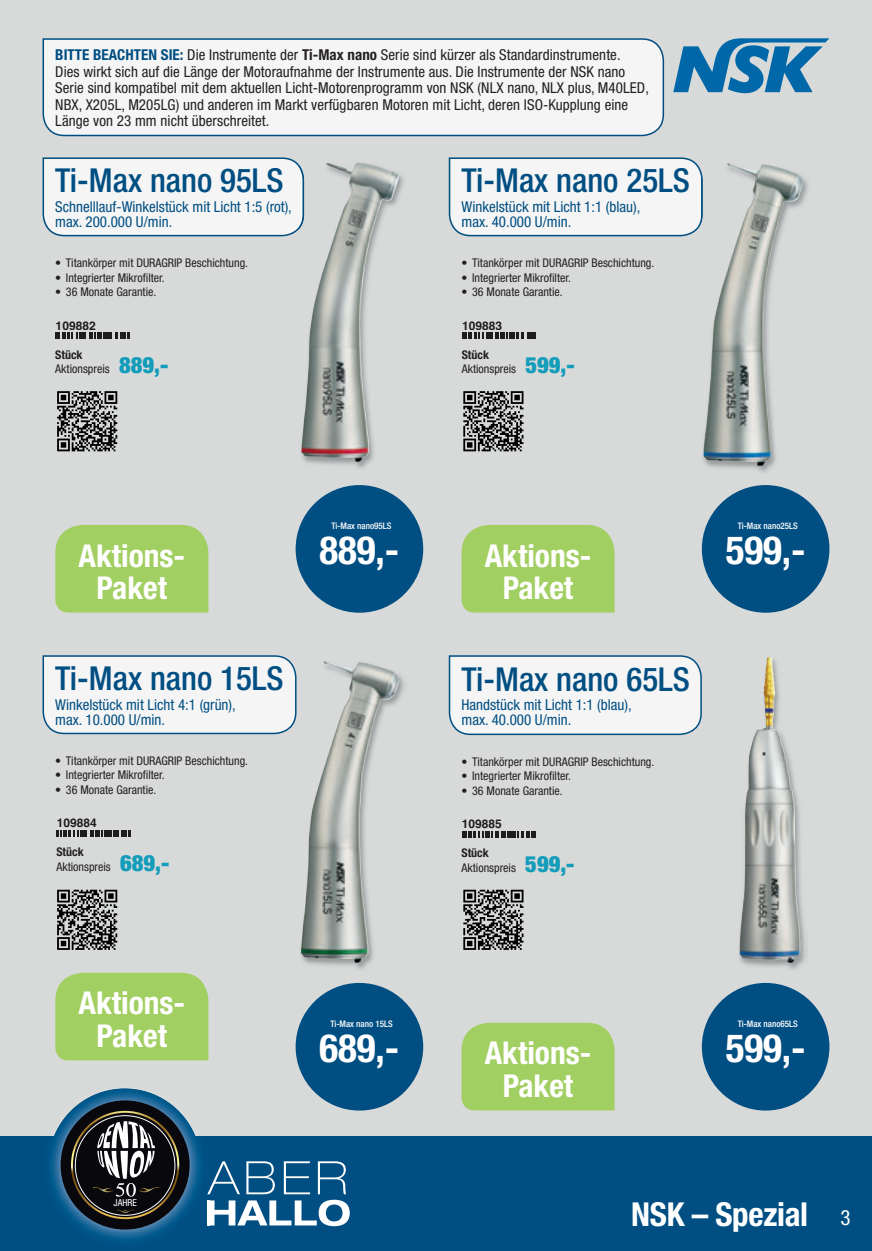
<style>
.page{position:relative;width:872px;height:1251px;background:#fff}
.page>*{position:absolute;margin:0;border:0;box-sizing:border-box;transform-origin:0 0}
.t1{font:700 condensed 39px "Helvetica Neue";color:#fff}
.t2{font:500 condensed 33px "Helvetica Neue";color:#004e82}
.t3{font:700 condensed 33px "Helvetica Neue";letter-spacing:-.01em;color:#fff}
.t4{font:700 condensed 31.5px/32.7px "Helvetica Neue";color:#fff;text-align:center}
.t5{font:condensed 21px "Helvetica Neue";color:#fff}
.t6{font:condensed 15px/16.5px "Helvetica Neue";letter-spacing:.005em;color:#231f20}
.t7{font:condensed 15px/15px "Helvetica Neue";color:#004e82}
.t8{font:condensed 12px/14.4px "Helvetica Neue";color:#231f20}
.t9{font:700 12px "Helvetica";color:#1f1c1d}
.t10{font:condensed 9.6px "Helvetica Neue";color:#fff}
.t11{font:500 condensed 9px "Helvetica Neue";color:#fff}
.s1{font-weight:700;color:#004e82}
.s2{font-weight:700}
.s3{font-weight:900;font-size:22.5px;color:#149cbb}
</style>
<div class="page">
<div style="left:0;top:0;width:872px;height:1148px;background:#d8dad9"></div>
<div style="left:0;top:1135px;width:872px;height:115px;background:#004e82"></div>
<img style="left:48px;top:1088px;width:153px;height:152px">
<svg style="left:208px;top:1161px;width:138px;height:32px"></svg>
<svg style="left:208px;top:1199px;width:142px;height:26px"></svg>
<div style="left:61px;top:1100px;width:129px;height:129px;background:#08080d;border-radius:50%"></div>
<svg style="left:68px;top:1108px;width:114px;height:113px"></svg>
<div style="left:42px;top:38px;width:623px;height:99px;background:#f5f5f5"></div>
<div style="left:43px;top:157px;width:256px;height:79px;background:#f5f5f5"></div>
<svg style="left:42px;top:655px;width:255px;height:79px"></svg>
<svg style="left:449px;top:157px;width:252px;height:79px"></svg>
<svg style="left:448px;top:655px;width:254px;height:80px"></svg>
<img style="left:300px;top:675px;width:104px;height:294px">
<img style="left:301px;top:661px;width:98px;height:302px">
<img style="left:701px;top:177px;width:107px;height:295px">
<img style="left:701px;top:171px;width:1px;height:52px">
<img style="left:702px;top:163px;width:101px;height:303px">
<svg style="left:56px;top:332px;width:73px;height:7px"></svg>
<img style="left:307px;top:174px;width:97px;height:294px">
<img style="left:299px;top:165px;width:2px;height:64px">
<img style="left:301px;top:162px;width:98px;height:300px">
<div style="left:296px;top:485px;width:127px;height:127px;background:#004e82;border-radius:50%"></div>
<div style="left:296px;top:982px;width:127px;height:128px;background:#004e82;border-radius:50%"></div>
<div style="left:702px;top:485px;width:127px;height:127px;background:#004e82;border-radius:50%"></div>
<svg style="left:57px;top:830px;width:73px;height:6px"></svg>
<svg style="left:462px;top:332px;width:73px;height:7px"></svg>
<img style="left:741px;top:875px;width:64px;height:95px">
<img style="left:739px;top:656px;width:61px;height:306px">
<svg style="left:462px;top:831px;width:73px;height:6px"></svg>
<div style="left:702px;top:982px;width:127px;height:128px;background:#004e82;border-radius:50%"></div>
<svg style="left:673px;top:38px;width:156px;height:55px"></svg>
<svg style="left:57px;top:391px;width:61px;height:61px"></svg>
<svg style="left:57px;top:889px;width:61px;height:61px"></svg>
<svg style="left:463px;top:391px;width:61px;height:61px"></svg>
<svg style="left:463px;top:889px;width:61px;height:61px"></svg>
<div style="left:55px;top:525px;width:153px;height:87px;background:#a2cf62"></div>
<div style="left:461px;top:525px;width:153px;height:87px;background:#a2cf62"></div>
<div style="left:55px;top:972px;width:153px;height:88px;background:#a2cf62"></div>
<div style="left:461px;top:1022px;width:153px;height:88px;background:#a2cf62"></div>
<p class="t6" style="left:55px;top:46px;width:595px"><span class="s1">BITTE BEACHTEN SIE:</span> Die Instrumente der <span class="s2">Ti-Max nano</span> Serie sind kürzer als Standardinstrumente.<br>Dies wirkt sich auf die Länge der Motoraufnahme der Instrumente aus. Die Instrumente der NSK nano Serie sind kompatibel mit dem aktuellen Licht-Motorenprogramm von NSK (NLX nano, NLX plus, M40LED, NBX, X205L, M205LG) und anderen im Markt verfügbaren Motoren mit Licht, deren ISO-Kupplung eine Länge von 23 mm nicht überschreitet.</p>
<h2 class="t2" style="left:55px;top:160px;width:230px">Ti-Max nano 95LS</h2>
<p class="t7" style="left:55px;top:199px;width:238px">Schnelllauf-Winkelstück mit Licht 1:5 (rot), max. 200.000 U/min.</p>
<p class="t8" style="left:55px;top:255px;width:194px">• Titankörper mit DURAGRIP Beschichtung.</p>
<p class="t8" style="left:55px;top:270px;width:111px">• Integrierter Mikrofilter.</p>
<p class="t8" style="left:55px;top:284px;width:103px">• 36 Monate Garantie.</p>
<p class="t9" style="left:56px;top:315px;width:42px">109882</p>
<p class="t8" style="left:55px;top:347px;width:115px"><span class="s2">Stück<br></span>Aktionspreis <span class="s3">889,-</span></p>
<h2 class="t2" style="left:461px;top:160px;width:230px">Ti-Max nano 25LS</h2>
<p class="t7" style="left:461px;top:199px;width:180px">Winkelstück mit Licht 1:1 (blau), max. 40.000 U/min.</p>
<p class="t8" style="left:461px;top:255px;width:194px">• Titankörper mit DURAGRIP Beschichtung.</p>
<p class="t8" style="left:461px;top:270px;width:111px">• Integrierter Mikrofilter.</p>
<p class="t8" style="left:461px;top:284px;width:103px">• 36 Monate Garantie.</p>
<p class="t9" style="left:462px;top:315px;width:42px">109883</p>
<p class="t8" style="left:462px;top:347px;width:115px"><span class="s2">Stück<br></span>Aktionspreis <span class="s3">599,-</span></p>
<p class="t11" style="left:331px;top:520px;width:62px">Ti-Max nano95LS</p>
<h1 class="t1" style="left:319px;top:526px;width:81px">889,-</h1>
<h3 class="t4" style="left:78px;top:538px;width:108px">Aktions-<br>Paket</h3>
<h3 class="t4" style="left:485px;top:538px;width:108px">Aktions-<br>Paket</h3>
<h2 class="t2" style="left:55px;top:658px;width:230px">Ti-Max nano 15LS</h2>
<p class="t7" style="left:55px;top:696px;width:182px">Winkelstück mit Licht 4:1 (grün), max. 10.000 U/min.</p>
<p class="t8" style="left:55px;top:753px;width:194px">• Titankörper mit DURAGRIP Beschichtung.</p>
<p class="t8" style="left:55px;top:767px;width:111px">• Integrierter Mikrofilter.</p>
<p class="t8" style="left:55px;top:782px;width:103px">• 36 Monate Garantie.</p>
<p class="t9" style="left:57px;top:813px;width:42px">109884</p>
<p class="t8" style="left:56px;top:844px;width:115px"><span class="s2">Stück<br></span>Aktionspreis <span class="s3">689,-</span></p>
<h2 class="t2" style="left:461px;top:659px;width:230px">Ti-Max nano 65LS</h2>
<p class="t7" style="left:461px;top:697px;width:172px">Handstück mit Licht 1:1 (blau), max. 40.000 U/min.</p>
<p class="t8" style="left:461px;top:754px;width:194px">• Titankörper mit DURAGRIP Beschichtung.</p>
<p class="t8" style="left:461px;top:768px;width:111px">• Integrierter Mikrofilter.</p>
<p class="t8" style="left:461px;top:783px;width:103px">• 36 Monate Garantie.</p>
<p class="t9" style="left:462px;top:814px;width:42px">109885</p>
<p class="t8" style="left:461px;top:845px;width:115px"><span class="s2">Stück<br></span>Aktionspreis <span class="s3">599,-</span></p>
<p class="t11" style="left:737px;top:520px;width:62px">Ti-Max nano25LS</p>
<h1 class="t1" style="left:725px;top:526px;width:81px">599,-</h1>
<h3 class="t4" style="left:78px;top:986px;width:108px">Aktions-<br>Paket</h3>
<p class="t11" style="left:330px;top:1017px;width:64px">Ti-Max nano 15LS</p>
<h1 class="t1" style="left:319px;top:1024px;width:81px">689,-</h1>
<h3 class="t4" style="left:485px;top:1036px;width:108px">Aktions-<br>Paket</h3>
<p class="t11" style="left:737px;top:1017px;width:62px">Ti-Max nano65LS</p>
<h1 class="t1" style="left:725px;top:1024px;width:81px">599,-</h1>
<p class="t10" style="left:114px;top:1196px;width:25px">JAHRE</p>
<h2 class="t3" style="left:631px;top:1193px;width:178px">NSK – Spezial</h2>
<h3 class="t5" style="left:840px;top:1205px;width:12px">3</h3>
</div>
